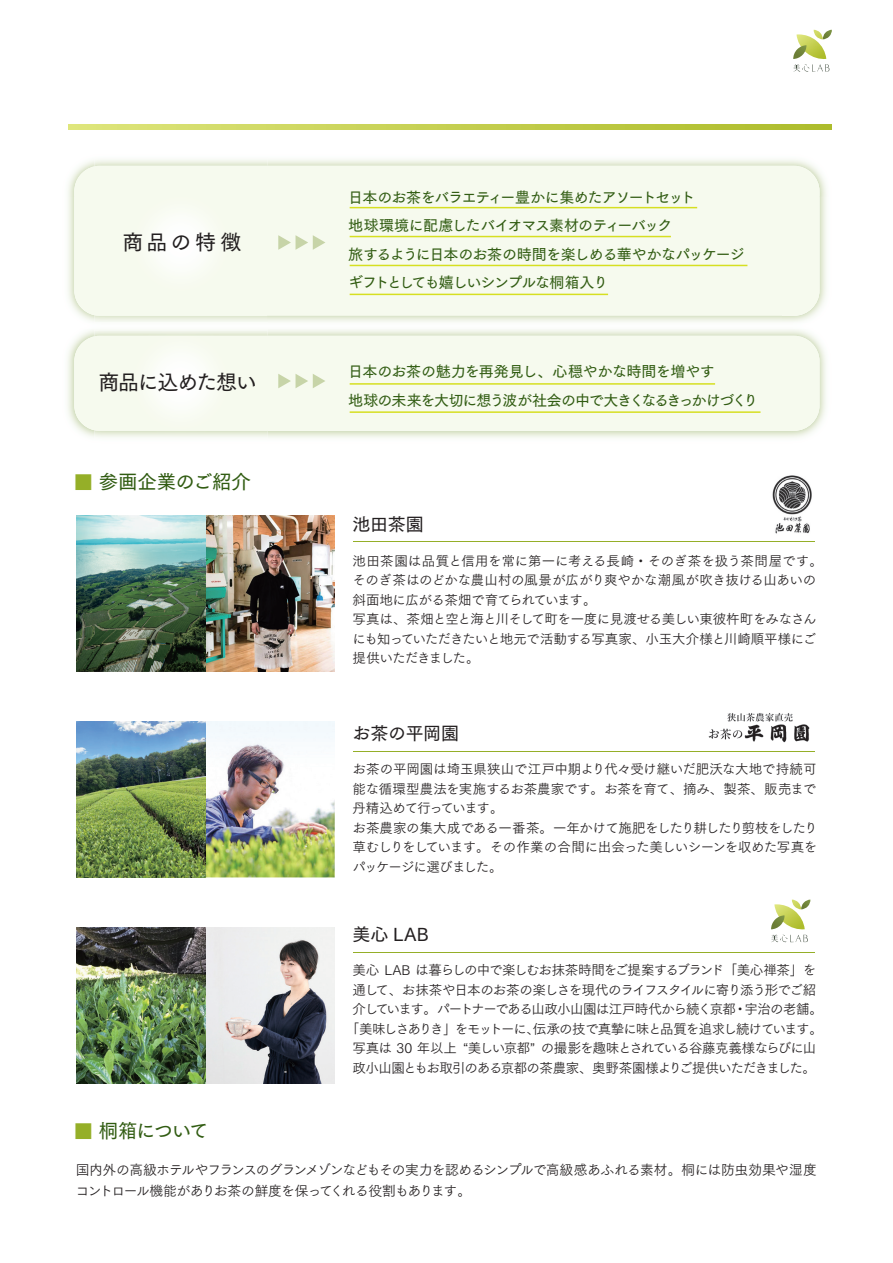
<style>
.page{position:relative;width:893px;height:1263px;background:#fff}
.page>*{position:absolute;margin:0;border:0;box-sizing:border-box;transform-origin:0 0}
.t1{font:21px "Tsuku Go Pr 5 D";letter-spacing:-.065em;color:#231f20}
.t2{font:21px "Tsuku Go Pr 5 D";letter-spacing:-.04em;color:#231f20}
.t3{font:19.5px "Tsuku Go Pr 5 D";letter-spacing:-.025em;color:#315c12}
.t4{font:18px "Tsuku Go Pr 5 D";letter-spacing:-.01em;color:#231f20}
.t5{font:15px/28.5px "Tsuku Go Pr 5 D";letter-spacing:-.065em;color:#315c12}
.t6{font:13.8px/21px "Tsuku Go Pr 5 R";letter-spacing:-.06em;color:#231f20}
.t7{font:13.5px/19.5px "Tsuku Go Pr 5 R";letter-spacing:-.045em;color:#231f20}
.t8{font:13.5px/19.5px "Tsuku Go Pr 5 R";letter-spacing:-.075em;color:#231f20;text-align:center}
.s1{font-size:18px;color:#95af28}
</style>
<div class="page">
<img style="left:68px;top:160px;width:759px;height:36px">
<img style="left:68px;top:196px;width:27px;height:125px">
<img style="left:782px;top:196px;width:45px;height:126px">
<div style="left:74px;top:166px;width:745px;height:150px;background:#f6faee;border-radius:26px"></div>
<img style="left:67px;top:329px;width:759px;height:109px">
<div style="left:74px;top:336px;width:745px;height:95px;background:#f6faee;border-radius:26px"></div>
<img style="left:95px;top:160px;width:172px;height:278px">
<img style="left:95px;top:295px;width:172px;height:21px">
<svg style="left:68px;top:124px;width:763px;height:5px;background:#c5d052"></svg>
<svg style="left:793px;top:30px;width:39px;height:42px"></svg>
<img style="left:205px;top:515px;width:130px;height:156px">
<img style="left:77px;top:515px;width:128px;height:156px">
<img style="left:205px;top:780px;width:130px;height:97px">
<img style="left:205px;top:721px;width:130px;height:59px">
<img style="left:77px;top:721px;width:128px;height:156px">
<img style="left:205px;top:927px;width:130px;height:156px">
<img style="left:77px;top:927px;width:128px;height:156px">
<hr style="left:353px;top:541px;width:462px;height:1px;background:#95af28">
<hr style="left:353px;top:751px;width:462px;height:1px;background:#95af28">
<hr style="left:353px;top:952px;width:462px;height:1px;background:#95af28">
<img style="left:772px;top:475px;width:40px;height:59px">
<img style="left:708px;top:713px;width:102px;height:30px">
<svg style="left:278px;top:235px;width:47px;height:15px"></svg>
<svg style="left:278px;top:374px;width:47px;height:14px"></svg>
<hr style="left:350px;top:207px;width:347px;height:1px;background:#d6df21">
<hr style="left:350px;top:236px;width:321px;height:1px;background:#d6df21">
<hr style="left:350px;top:265px;width:397px;height:1px;background:#d6df21">
<hr style="left:350px;top:294px;width:258px;height:1px;background:#d6df21">
<hr style="left:350px;top:383px;width:365px;height:2px;background:#d6df21">
<hr style="left:350px;top:411px;width:410px;height:2px;background:#d6df21">
<svg style="left:771px;top:899px;width:39px;height:44px"></svg>
<h1 class="t2" style="left:122px;top:224px;width:121px">商品の特徴</h1>
<h1 class="t1" style="left:98px;top:363px;width:160px">商品に込めた想い</h1>
<h2 class="t3" style="left:74px;top:465px;width:178px"><span class="s1">■</span> 参画企業のご紹介</h2>
<h2 class="t3" style="left:74px;top:1114px;width:136px"><span class="s1">■</span> 桐箱について</h2>
<p class="t5" style="left:348px;top:182px;width:398px">日本のお茶をバラエティー豊かに集めたアソートセット<br>地球環境に配慮したバイオマス素材のティーバック<br>旅するように日本のお茶の時間を楽しめる華やかなパッケージギフトとしても嬉しいシンプルな桐箱入り</p>
<p class="t5" style="left:348px;top:356px;width:411px">日本のお茶の魅力を再発見し、心穏やかな時間を増やす<br>地球の未来を大切に想う波が社会の中で大きくなるきっかけづくり</p>
<h3 class="t4" style="left:353px;top:509px;width:73px">池田茶園</h3>
<p class="t7" style="left:353px;top:550px;width:472px">池田茶園は品質と信用を常に第一に考える長崎・そのぎ茶を扱う茶問屋です。そのぎ茶はのどかな農山村の風景が広がり爽やかな潮風が吹き抜ける山あいの斜面地に広がる茶畑で育てられています。<br>写真は、茶畑と空と海と川そして町を一度に見渡せる美しい東彼杵町をみなさんにも知っていただきたいと地元で活動する写真家、小玉大介様と川崎順平様にご提供いただきました。</p>
<h3 class="t4" style="left:353px;top:717px;width:108px">お茶の平岡園</h3>
<p class="t7" style="left:353px;top:758px;width:467px">お茶の平岡園は埼玉県狭山で江戸中期より代々受け継いだ肥沃な大地で持続可能な循環型農法を実施するお茶農家です。お茶を育て、摘み、製茶、販売まで丹精込めて行っています。<br>お茶農家の集大成である一番茶。一年かけて施肥をしたり耕したり剪枝をしたり草むしりをしています。その作業の合間に出会った美しいシーンを収めた写真をパッケージに選びました。</p>
<h3 class="t4" style="left:353px;top:918px;width:78px">美心 LAB</h3>
<p class="t8" style="left:346px;top:959px;width:478px">美心 LAB は暮らしの中で楽しむお抹茶時間をご提案するブランド「美心禅茶」を通して、お抹茶や日本のお茶の楽しさを現代のライフスタイルに寄り添う形でご紹介しています。パートナーである山政小山園は江戸時代から続く京都・宇治の老舗。「美味しさありき」をモットーに、伝承の技で真摯に味と品質を追求し続けています。写真は 30 年以上 “美しい京都” の撮影を趣味とされている谷藤克義様ならびに山政小山園ともお取引のある京都の茶農家、奥野茶園様よりご提供いただきました。</p>
<p class="t6" style="left:76px;top:1158px;width:743px">国内外の高級ホテルやフランスのグランメゾンなどもその実力を認めるシンプルで高級感あふれる素材。桐には防虫効果や湿度コントロール機能がありお茶の鮮度を保ってくれる役割もあります。</p>
</div>
